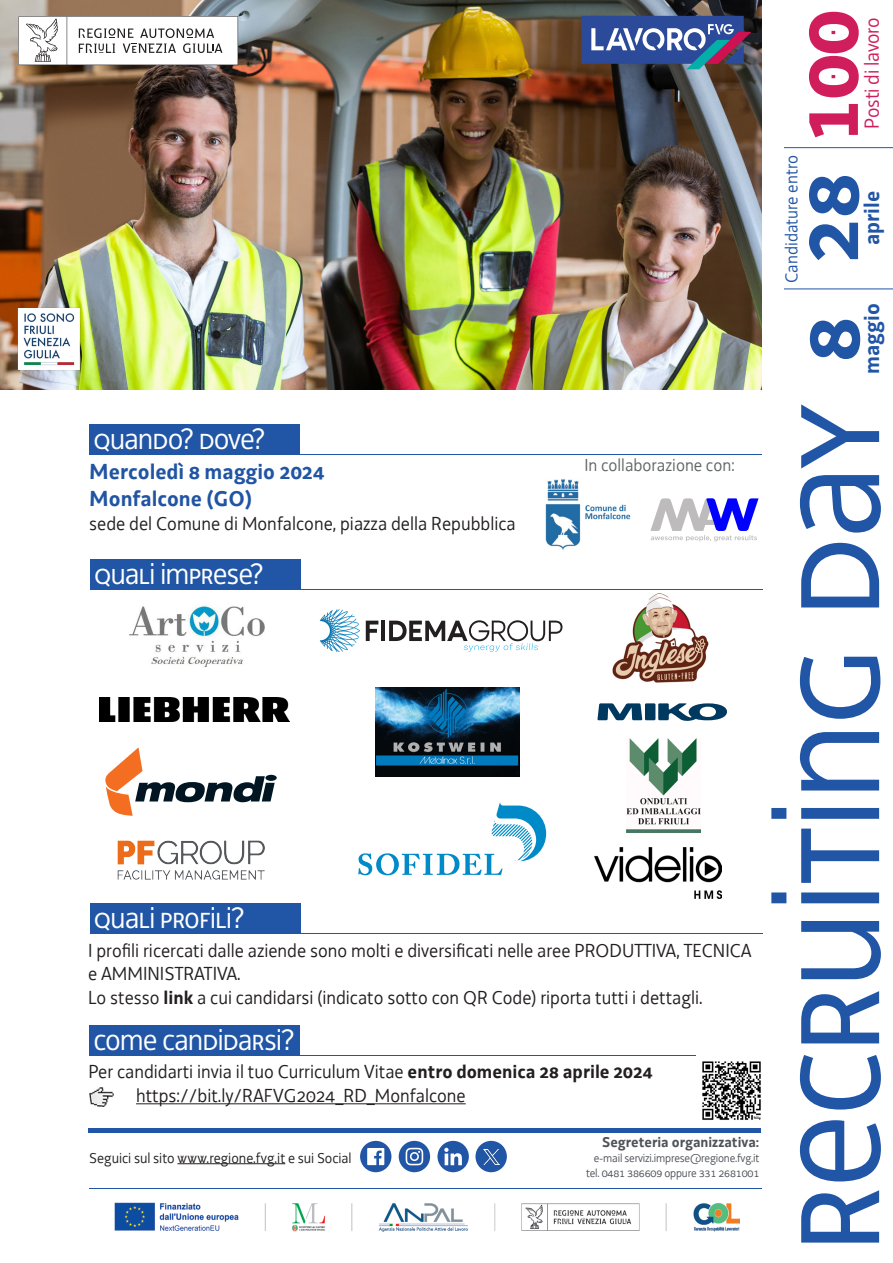
<style>
.page{position:relative;width:893px;height:1263px;background:#fff}
.page>*{position:absolute;margin:0;border:0;box-sizing:border-box;transform-origin:0 0}
.t1{font:162px "Decima UNI";letter-spacing:-.03em;color:#2155a5}
.t2{font:700 90px "Decima WE";color:#d01d5c}
.t3{font:700 90px "Decima WE";color:#2155a5}
.t4{font:31.5px "Decima UNI";letter-spacing:-.035em;color:#fff}
.t5{font:700 22.5px "Decima WE";color:#2155a3}
.t6{font:700 22.5px "Decima WE";color:#2155a5}
.t7{font:21px "Decima WE";letter-spacing:-.015em;color:#d01d5c}
.t8{font:19.5px/23.4px "Decima WE";color:#231f20}
.t9{font:18px "Decima WE";color:#616566}
.t10{font:18px "Decima WE";color:#2155a5}
.t11{font:15px "Decima WE";color:#231f20}
.t12{font:700 15px "Decima WE";color:#4f5258}
.t13{font:12px "Decima WE";letter-spacing:-.015em;color:#4f5258}
.s1{color:#2155a5}
.s2{font-weight:700}
</style>
<div class="page">
<img style="left:0;top:0;width:761px;height:389px">
<div style="left:89px;top:424px;width:211px;height:30px;background:#2155a5"></div>
<hr style="left:784px;top:289px;width:109px;height:1px;background:#2155a5">
<hr style="left:784px;top:147px;width:109px;height:1px;background:#2155a5">
<hr style="left:90px;top:1188px;width:672px;height:1px;background:#2155a5">
<div style="left:90px;top:903px;width:210px;height:30px;background:#2155a5"></div>
<div style="left:89px;top:1025px;width:211px;height:29px;background:#2155a5"></div>
<div style="left:90px;top:559px;width:210px;height:30px;background:#2155a5"></div>
<hr style="left:89px;top:1128px;width:672px;height:4px;background:#2155a5">
<hr style="left:89px;top:1054px;width:673px;height:1px;background:#2155a5">
<hr style="left:90px;top:933px;width:672px;height:1px;background:#2155a5">
<hr style="left:90px;top:589px;width:673px;height:1px;background:#2155a5">
<hr style="left:89px;top:454px;width:673px;height:1px;background:#2155a5">
<img style="left:89px;top:1088px;width:24px;height:18px">
<hr style="left:136px;top:1103px;width:330px;height:1px;background:#231f20">
<hr style="left:177px;top:1163px;width:108px;height:1px;background:#231f20">
<img style="left:14px;top:303px;width:68px;height:71px">
<img style="left:545px;top:479px;width:86px;height:72px">
<svg style="left:650px;top:498px;width:108px;height:43px"></svg>
<img style="left:626px;top:738px;width:75px;height:94px">
<svg style="left:658px;top:703px;width:69px;height:18px"></svg>
<div style="left:645px;top:703px;width:10px;height:17px;background:#00395f"></div>
<svg style="left:597px;top:703px;width:45px;height:17px"></svg>
<img style="left:129px;top:605px;width:136px;height:62px">
<svg style="left:366px;top:621px;width:12px;height:20px"></svg>
<hr style="left:381px;top:621px;width:4px;height:20px;background:#231f20">
<svg style="left:320px;top:609px;width:40px;height:43px"></svg>
<svg style="left:389px;top:620px;width:173px;height:32px"></svg>
<img style="left:612px;top:594px;width:97px;height:89px">
<img style="left:99px;top:697px;width:191px;height:24px">
<img style="left:376px;top:687px;width:144px;height:89px">
<img style="left:117px;top:840px;width:148px;height:40px">
<svg style="left:358px;top:802px;width:188px;height:73px"></svg>
<img style="left:594px;top:848px;width:128px;height:51px">
<svg style="left:105px;top:747px;width:170px;height:69px"></svg>
<img style="left:702px;top:1061px;width:59px;height:59px">
<svg style="left:18px;top:16px;width:220px;height:49px"></svg>
<svg style="left:581px;top:16px;width:170px;height:53px;background:#526398"></svg>
<img style="left:114px;top:1202px;width:626px;height:30px">
<div style="left:437px;top:1141px;width:32px;height:31px;background:#2155a5;border-radius:50%"></div>
<svg style="left:444px;top:1148px;width:18px;height:17px"></svg>
<div style="left:399px;top:1141px;width:31px;height:31px;background:#2155a5;border-radius:50%"></div>
<svg style="left:406px;top:1148px;width:17px;height:17px"></svg>
<div style="left:360px;top:1141px;width:31px;height:31px;background:#2155a5;border-radius:50%"></div>
<svg style="left:367px;top:1148px;width:17px;height:17px"></svg>
<div style="left:475px;top:1141px;width:32px;height:31px;background:#2155a5;border-radius:50%"></div>
<img style="left:483px;top:1150px;width:16px;height:15px">
<p class="t10" style="left:781px;top:283px;width:129px;rotate:-90deg">Candidature entro</p>
<p class="t2" style="left:773px;top:263px;width:255px;rotate:-90deg"><span class="s1">28</span> 100</p>
<p class="t7" style="left:860px;top:129px;width:113px;rotate:-90deg">Posti di lavoro</p>
<p class="t6" style="left:858px;top:245px;width:55px;rotate:-90deg">aprile</p>
<p class="t6" style="left:858px;top:374px;width:72px;rotate:-90deg">maggio</p>
<p class="t3" style="left:774px;top:362px;width:46px;rotate:-90deg">8</p>
<p class="t4" style="left:94px;top:420px;width:174px">Quando? Dove?</p>
<p class="t5" style="left:89px;top:458px;width:237px">Mercoledì 8 maggio 2024</p>
<p class="t5" style="left:89px;top:485px;width:164px">Monfalcone (GO)</p>
<p class="t8" style="left:89px;top:512px;width:428px">sede del Comune di Monfalcone, piazza della Repubblica</p>
<p class="t4" style="left:94px;top:555px;width:171px">Quali imprese?</p>
<p class="t9" style="left:584px;top:455px;width:152px">In collaborazione con:</p>
<p class="t4" style="left:94px;top:899px;width:152px">Quali profili?</p>
<p class="t8" style="left:88px;top:939px;width:665px">I profili ricercati dalle aziende sono molti e diversificati nelle aree PRODUTTIVA, TECNICA e AMMINISTRATIVA.</p>
<p class="t8" style="left:88px;top:986px;width:616px">Lo stesso <span class="s2">link</span> a cui candidarsi (indicato sotto con QR Code) riporta tutti i dettagli.</p>
<p class="t4" style="left:94px;top:1021px;width:203px">Come candidarsi?</p>
<p class="t8" style="left:88px;top:1060px;width:566px">Per candidarti invia il tuo Curriculum Vitae <span class="s2">entro domenica 28 aprile 2024</span></p>
<p class="t8" style="left:136px;top:1084px;width:331px">https://bit.ly/RAFVG2024_RD_Monfalcone</p>
<p class="t12" style="left:602px;top:1133px;width:159px">Segreteria organizzativa:</p>
<p class="t13" style="left:594px;top:1151px;width:167px">e-mail servizi.imprese@regione.fvg.it</p>
<p class="t13" style="left:586px;top:1166px;width:175px">tel. 0481 386609 oppure 331 2681001</p>
<p class="t11" style="left:89px;top:1149px;width:264px">Seguici sul sito www.regione.fvg.it e sui Social</p>
<p class="t1" style="left:730px;top:1253px;width:853px;rotate:-90deg">RECRUITING Day</p>
</div>
